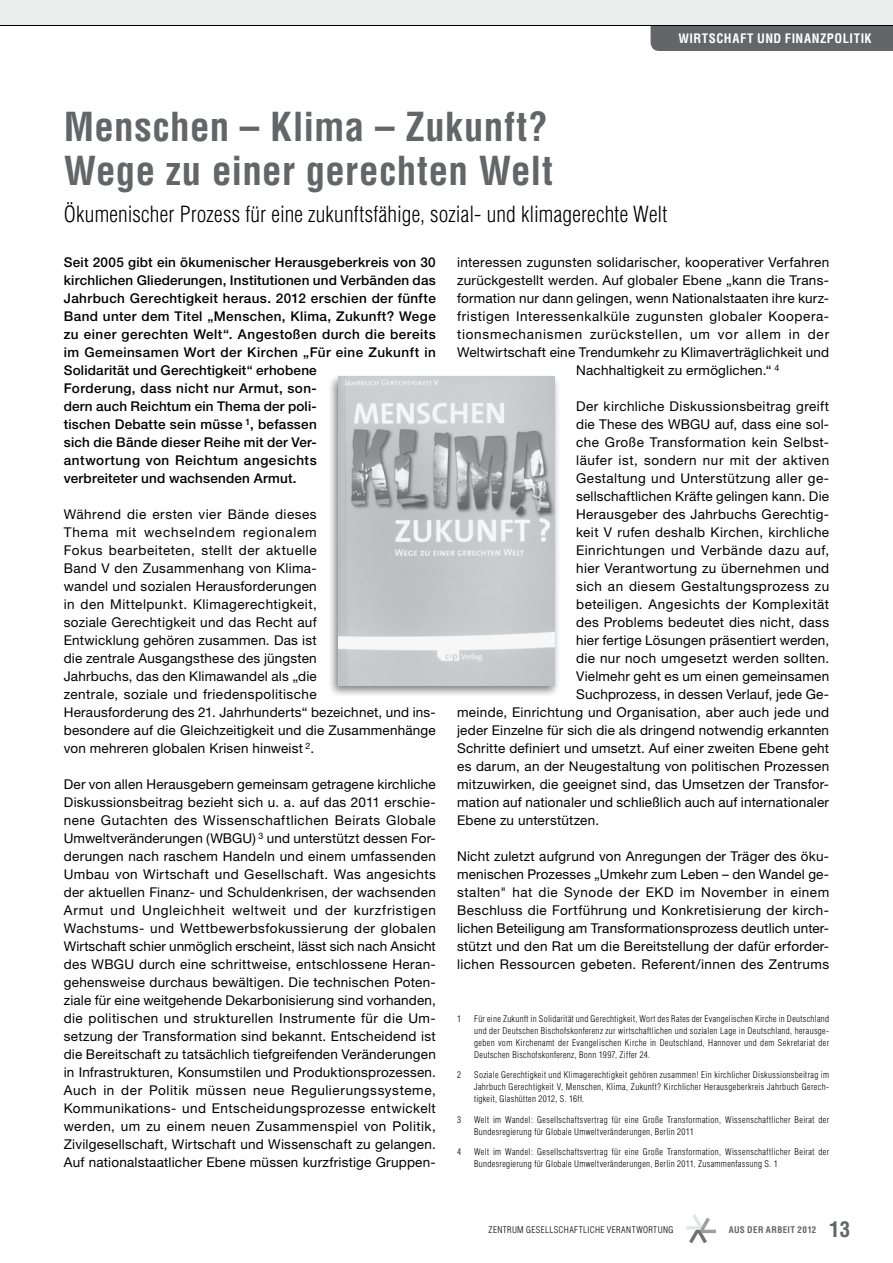
<style>
.page{position:relative;width:893px;height:1263px;background:#fff}
.page>*{position:absolute;margin:0;border:0;box-sizing:border-box;transform-origin:0 0}
.t1{font:700 condensed 39px/43.5px "Helvetica";letter-spacing:.005em;color:#646567}
.t2{font:300 condensed 21.75px "Helvetica";letter-spacing:.005em;color:#000}
.t3{font:700 condensed 21px "Helvetica";color:#646567}
.t4{font:13.5px/18px "Helvetica Neue LT";letter-spacing:.02em;color:#000;text-align:justify}
.t5{font:500 13.5px/18px "Helvetica Neue LT";letter-spacing:.02em;color:#000}
.t6{font:13.5px "Helvetica Neue LT";letter-spacing:.04em;color:#000}
.t7{font:13.5px "Helvetica Neue LT";letter-spacing:.055em;color:#000}
.t8{font:700 condensed 12.75px "Helvetica";letter-spacing:.04em;color:#fff}
.t9{font:300 condensed 9px/12px "Helvetica";letter-spacing:.04em;color:#000;text-align:justify}
.t10{font:700 condensed 9px "Helvetica";letter-spacing:.045em;color:#646567}
</style>
<div class="page">
<svg style="left:686px;top:1214px;width:30px;height:29px"></svg>
<div style="left:328px;top:373px;width:233px;height:324px;background:#000;opacity:.5"></div>
<img style="left:338px;top:377px;width:217px;height:308px">
<div style="left:651px;top:26px;width:242px;height:25px;background:#646567"></div>
<div style="left:0;top:0;width:893px;height:25px;background:#eceded"></div>
<hr style="left:0;top:25px;width:893px;height:1px;background:#000">
<p class="t8" style="left:678px;top:30px;width:195px">Wirtschaft und Finanzpolitik</p>
<h1 class="t1" style="left:64px;top:105px;width:491px">Menschen – Klima – Zukunft?<br>Wege zu einer gerechten Welt</h1>
<h2 class="t2" style="left:64px;top:201px;width:605px">Ökumenischer Prozess für eine zukunftsfähige, sozial- und klimagerechte Welt</h2>
<p class="t5" style="left:64px;top:253px;width:374px">Seit 2005 gibt ein ökumenischer Herausgeberkreis von 30 kirchlichen Gliederungen, Institutionen und Verbänden das Jahrbuch Gerechtigkeit heraus. 2012 erschien der fünfte Band unter dem Titel „Menschen, Klima, Zukunft? Wege zu einer gerechten Welt“. Angestoßen durch die bereits im Gemeinsamen Wort der Kirchen „Für eine Zukunft in Solidarität und Gerechtigkeit“ erhobene<br>Forderung, dass nicht nur Armut, son-<br>dern auch Reichtum ein Thema der poli-<br>tischen Debatte sein müsse <sup>1</sup>, befassen<br>sich die Bände dieser Reihe mit der Ver-<br>antwortung von Reichtum angesichts<br>verbreiteter und wachsenden Armut.</p>
<p class="t4" style="left:64px;top:505px;width:374px;text-align:left">Während die ersten vier Bände dieses<br>Thema mit wechselndem regionalem<br>Fokus bearbeiteten, stellt der aktuelle<br>Band V den Zusammenhang von Klima-<br>wandel und sozialen Herausforderungen<br>in den Mittelpunkt. Klimagerechtigkeit,<br>soziale Gerechtigkeit und das Recht auf<br>Entwicklung gehören zusammen. Das ist<br>die zentrale Ausgangsthese des jüngsten<br>Jahrbuchs, das den Klimawandel als „die<br>zentrale, soziale und friedenspolitische<br>Herausforderung des 21. Jahrhunderts“ bezeichnet, und ins&shy;besondere auf die Gleichzeitigkeit und die Zusammenhänge von mehreren globalen Krisen hinweist <sup>2</sup>.</p>
<p class="t4" style="left:64px;top:775px;width:374px">Der von allen Herausgebern gemeinsam getragene kirchliche Diskussionsbeitrag bezieht sich u. a. auf das 2011 erschie&shy;nene Gutachten des Wissenschaftlichen Beirats Globale Umweltveränderungen (WBGU) <sup>3</sup> und unterstützt dessen For&shy;derungen nach raschem Handeln und einem umfassenden Umbau von Wirtschaft und Gesellschaft. Was angesichts der aktuellen Finanz- und Schuldenkrisen, der wachsenden Armut und Ungleichheit weltweit und der kurzfristigen Wachstums- und Wettbewerbsfokussierung der globalen Wirtschaft schier unmöglich erscheint, lässt sich nach Ansicht des WBGU durch eine schrittweise, entschlossene Heran&shy;gehensweise durchaus bewältigen. Die technischen Poten&shy;ziale für eine weitgehende Dekarbonisierung sind vorhanden, die politischen und strukturellen Instrumente für die Um&shy;setzung der Transformation sind bekannt. Entscheidend ist die Bereitschaft zu tatsächlich tiefgreifenden Veränderungen in Infrastrukturen, Konsumstilen und Produktionsprozessen.<br>Auch in der Politik müssen neue Regulierungssysteme, Kommunikations- und Entscheidungsprozesse entwickelt werden, um zu einem neuen Zusammenspiel von Politik, Zivilgesellschaft, Wirtschaft und Wissenschaft zu gelangen.<br>Auf nationalstaatlicher Ebene müssen kurzfristige Gruppen-</p>
<p class="t4" style="left:457px;top:253px;width:374px">interessen zugunsten solidarischer, kooperativer Verfahren</p>
<p class="t4" style="left:457px;top:271px;width:372px">zurückgestellt werden. Auf globaler Ebene „kann die Trans-</p>
<p class="t4" style="left:457px;top:289px;width:374px">formation nur dann gelingen, wenn Nationalstaaten ihre kurz-</p>
<p class="t6" style="left:457px;top:308px;width:372px">fristigen Interessenkalküle zugunsten globaler Koopera-</p>
<p class="t7" style="left:457px;top:326px;width:374px">tionsmechanismen zurückstellen, um vor allem in der</p>
<p class="t4" style="left:457px;top:343px;width:374px">Weltwirtschaft eine Trendumkehr zu Klimaverträglichkeit und</p>
<p class="t4" style="left:576px;top:361px;width:205px">Nachhaltigkeit zu ermöglichen.“ <sup>4</sup></p>
<p class="t4" style="left:576px;top:397px;width:255px">Der kirchliche Diskussionsbeitrag greift</p>
<p class="t4" style="left:576px;top:415px;width:255px">die These des WBGU auf, dass eine sol-</p>
<p class="t4" style="left:576px;top:433px;width:253px">che Große Transformation kein Selbst-</p>
<p class="t6" style="left:576px;top:452px;width:254px">läufer ist, sondern nur mit der aktiven</p>
<p class="t4" style="left:576px;top:469px;width:255px">Gestaltung und Unterstützung aller ge-</p>
<p class="t4" style="left:576px;top:487px;width:254px">sellschaftlichen Kräfte gelingen kann. Die</p>
<p class="t4" style="left:576px;top:505px;width:253px">Herausgeber des Jahrbuchs Gerechtig-</p>
<p class="t4" style="left:576px;top:523px;width:254px">keit V rufen deshalb Kirchen, kirchliche</p>
<p class="t4" style="left:576px;top:541px;width:254px">Einrichtungen und Verbände dazu auf,</p>
<p class="t4" style="left:576px;top:559px;width:254px">hier Verantwortung zu übernehmen und</p>
<p class="t4" style="left:576px;top:577px;width:255px">sich an diesem Gestaltungsprozess zu</p>
<p class="t4" style="left:576px;top:595px;width:254px">beteiligen. Angesichts der Komplexität</p>
<p class="t4" style="left:576px;top:613px;width:254px">des Problems bedeutet dies nicht, dass</p>
<p class="t4" style="left:576px;top:631px;width:254px">hier fertige Lösungen präsentiert werden,</p>
<p class="t4" style="left:576px;top:649px;width:254px">die nur noch umgesetzt werden sollten.</p>
<p class="t4" style="left:576px;top:667px;width:254px">Vielmehr geht es um einen gemeinsamen</p>
<p class="t4" style="left:576px;top:685px;width:253px">Suchprozess, in dessen Verlauf, jede Ge-</p>
<p class="t4" style="left:457px;top:703px;width:374px">meinde, Einrichtung und Organisation, aber auch jede und</p>
<p class="t4" style="left:457px;top:721px;width:373px">jeder Einzelne für sich die als dringend notwendig erkannten</p>
<p class="t4" style="left:457px;top:739px;width:374px">Schritte definiert und umsetzt. Auf einer zweiten Ebene geht</p>
<p class="t4" style="left:457px;top:757px;width:374px">es darum, an der Neugestaltung von politischen Prozessen</p>
<p class="t4" style="left:457px;top:775px;width:372px">mitzuwirken, die geeignet sind, das Umsetzen der Transfor-</p>
<p class="t4" style="left:457px;top:793px;width:373px">mation auf nationaler und schließlich auch auf internationaler</p>
<p class="t4" style="left:457px;top:811px;width:143px">Ebene zu unterstützen.</p>
<p class="t4" style="left:457px;top:847px;width:374px">Nicht zuletzt aufgrund von Anregungen der Träger des öku&shy;menischen Prozesses „Umkehr zum Leben – den Wandel ge&shy;stalten" hat die Synode der EKD im November in einem Beschluss die Fortführung und Konkretisierung der kirch&shy;lichen Beteiligung am Transformationsprozess deutlich unter&shy;stützt und den Rat um die Bereitstellung der dafür erforder&shy;lichen Ressourcen gebeten. Referent/innen des Zentrums</p>
<p class="t9" style="left:474px;top:1012px;width:357px;text-indent:4px">ür eine Zukunft in Solidarität und Gerechtigkeit, Wort des Rates der Evangelischen Kirche in Deutschland und der Deutschen Bischofskonferenz zur wirtschaftlichen und sozialen Lage in Deutschland, herausge&shy;geben vom Kirchenamt der Evangelischen Kirche in Deutschland, Hannover und dem Sekretariat der Deutschen Bischofskonferenz, Bonn 1997, Ziffer 24.</p>
<p class="t9" style="left:474px;top:1069px;width:357px;text-indent:-17px">2 Soziale Gerechtigkeit und Klimagerechtigkeit gehören zusammen! Ein kirchlicher Diskussionsbeitrag im Jahrbuch Gerechtigkeit V, Menschen, Klima, Zukunft? Kirchlicher Herausgeberkreis Jahrbuch Gerech&shy;tigkeit, Glashütten 2012, S. 16ff.</p>
<p class="t9" style="left:457px;top:1113px;width:14px">3 W</p>
<p class="t9" style="left:457px;top:1012px;width:11px">1 F</p>
<p class="t9" style="left:474px;top:1113px;width:357px;text-indent:7px">elt im Wandel: Gesellschaftsvertrag für eine Große Transformation, Wissenschaftlicher Beirat der<br>Bundesregierung für Globale Umweltveränderungen, Berlin 2011</p>
<p class="t9" style="left:457px;top:1146px;width:14px">4 W</p>
<p class="t9" style="left:474px;top:1146px;width:357px;text-indent:7px">elt im Wandel: Gesellschaftsvertrag für eine Große Transformation, Wissenschaftlicher Beirat der<br>Bundesregierung für Globale Umweltveränderungen, Berlin 2011, Zusammenfassung S. 1</p>
<p class="t9" style="left:489px;top:1224px;width:185px">Zentrum Gesellschaftliche Verantwortung</p>
<p class="t10" style="left:729px;top:1224px;width:89px">Aus der Arbeit 2012</p>
<h3 class="t3" style="left:829px;top:1216px;width:23px">13</h3>
</div>
